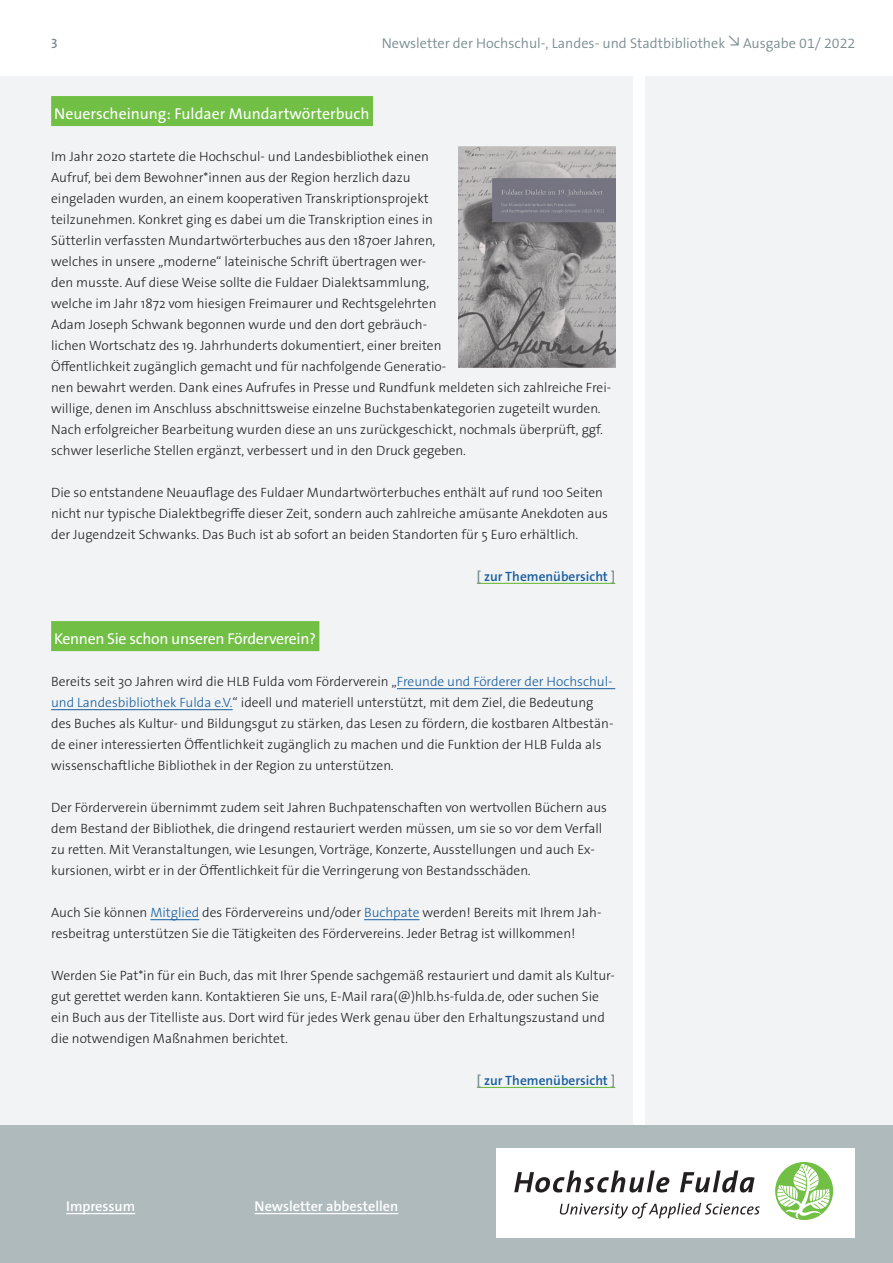
<style>
.page{position:relative;width:893px;height:1263px;background:#fff}
.page>*{position:absolute;margin:0;border:0;box-sizing:border-box;transform-origin:0 0}
.Copy_Headline_HFD-Gr{font:15.75px "The Sans Os F";color:#fff}
.Copy_Headline_HFD-Gr-2{font:15.75px "The Sans Os F";letter-spacing:-.02em;color:#fff}
.t1{font:300 14.25px "The Sans Os F";color:#7a8d91}
.t2{font:600 14.25px "The Sans Os F";color:#fff}
.Copy_Headline_HFD-Gr-3{font:300 13.5px/21px "The Sans Os F";color:#231f20}
.Copy_Link{font:600 13.5px "The Sans Os F";color:#175d9e}
.t3{font:600 13.5px "The Sans Os F";color:#7a8d91}
.s1{color:#7a8d91}
.s2{color:#175d9e}
</style>
<div class="page">
<div style="left:0;top:77px;width:632px;height:1048px;background:#f1f3f4"></div>
<div style="left:645px;top:77px;width:248px;height:1048px;background:#f1f3f4"></div>
<div style="left:0;top:1125px;width:893px;height:138px;background:#afbabd"></div>
<hr style="left:66px;top:1213px;width:69px;height:1px;background:#fff">
<div style="left:496px;top:1148px;width:359px;height:90px;background:#fff"></div>
<div style="left:775px;top:1162px;width:58px;height:58px;background:#71bf44;border-radius:50%"></div>
<svg style="left:777px;top:1163px;width:53px;height:55px"></svg>
<svg style="left:514px;top:1170px;width:155px;height:22px"></svg>
<svg style="left:680px;top:1170px;width:74px;height:22px"></svg>
<svg style="left:559px;top:1203px;width:201px;height:15px"></svg>
<hr style="left:255px;top:1213px;width:143px;height:1px;background:#fff">
<div style="left:51px;top:96px;width:322px;height:30px;background:#71bf44"></div>
<hr style="left:477px;top:583px;width:138px;height:1px;background:#71bf44">
<div style="left:51px;top:621px;width:268px;height:30px;background:#71bf44"></div>
<hr style="left:397px;top:688px;width:218px;height:1px;background:#175d9e">
<hr style="left:51px;top:709px;width:182px;height:1px;background:#175d9e">
<hr style="left:150px;top:919px;width:49px;height:1px;background:#175d9e">
<hr style="left:364px;top:919px;width:55px;height:1px;background:#175d9e">
<hr style="left:477px;top:1087px;width:138px;height:1px;background:#71bf44">
<img style="left:459px;top:147px;width:156px;height:221px">
<p class="t3" style="left:51px;top:35px;width:8px">3</p>
<p class="t1" style="left:382px;top:34px;width:475px">Newsletter der Hochschul-, Landes- und Stadtbibliothek <sup>↘</sup> Ausgabe 01/ 2022</p>
<p class="Copy_Headline_HFD-Gr" style="left:54px;top:103px;width:317px">Neuerscheinung: Fuldaer Mundartwörterbuch</p>
<p class="Copy_Headline_HFD-Gr-3" style="left:51px;top:146px;width:562px">Im Jahr 2020 startete die Hochschul- und Landesbibliothek einen<br>Aufruf, bei dem Bewohner*innen aus der Region herzlich dazu<br>eingeladen wurden, an einem kooperativen Transkriptionsprojekt<br>teilzunehmen. Konkret ging es dabei um die Transkription eines in<br>Sütterlin verfassten Mundartwörterbuches aus den 1870er Jahren,<br>welches in unsere „moderne“ lateinische Schrift übertragen wer-<br>den musste. Auf diese Weise sollte die Fuldaer Dialektsammlung,<br>welche im Jahr 1872 vom hiesigen Freimaurer und Rechtsgelehrten<br>Adam Joseph Schwank begonnen wurde und den dort gebräuch-<br>lichen Wortschatz des 19. Jahrhunderts dokumentiert, einer breiten<br>Öffentlichkeit zugänglich gemacht und für nachfolgende Generatio-<br>nen bewahrt werden. Dank eines Aufrufes in Presse und Rundfunk meldeten sich zahlreiche Frei&shy;willige, denen im Anschluss abschnittsweise einzelne Buchstabenkategorien zugeteilt wurden.<br>Nach erfolgreicher Bearbeitung wurden diese an uns zurückgeschickt, nochmals überprüft, ggf. schwer leserliche Stellen ergänzt, verbessert und in den Druck gegeben.</p>
<p class="Copy_Headline_HFD-Gr-3" style="left:51px;top:482px;width:558px">Die so entstandene Neuauflage des Fuldaer Mundartwörterbuches enthält auf rund 100 Seiten nicht nur typische Dialektbegriffe dieser Zeit, sondern auch zahlreiche amüsante Anekdoten aus der Jugendzeit Schwanks. Das Buch ist ab sofort an beiden Standorten für 5 Euro erhältlich.</p>
<p class="Copy_Link" style="left:477px;top:567px;width:140px"><span class="s1">[</span> zur Themenübersicht <span class="s1">]</span></p>
<p class="Copy_Headline_HFD-Gr-2" style="left:54px;top:628px;width:263px">Kennen Sie schon unseren Förderverein?</p>
<p class="Copy_Headline_HFD-Gr-3" style="left:51px;top:671px;width:564px">Bereits seit 30 Jahren wird die HLB Fulda vom Förderverein „<span class="s2">Freunde und Förderer der Hochschul&shy;und Landesbibliothek Fulda e.V.</span>“ ideell und materiell unterstützt, mit dem Ziel, die Bedeutung des Buches als Kultur- und Bildungsgut zu stärken, das Lesen zu fördern, die kostbaren Altbestän&shy;de einer interessierten Öffentlichkeit zugänglich zu machen und die Funktion der HLB Fulda als wissenschaftliche Bibliothek in der Region zu unterstützen.</p>
<p class="Copy_Headline_HFD-Gr-3" style="left:51px;top:797px;width:557px">Der Förderverein übernimmt zudem seit Jahren Buchpatenschaften von wertvollen Büchern aus dem Bestand der Bibliothek, die dringend restauriert werden müssen, um sie so vor dem Verfall zu retten. Mit Veranstaltungen, wie Lesungen, Vorträge, Konzerte, Ausstellungen und auch Ex&shy;kursionen, wirbt er in der Öffentlichkeit für die Verringerung von Bestandsschäden.</p>
<p class="Copy_Headline_HFD-Gr-3" style="left:51px;top:902px;width:552px">Auch Sie können <span class="s2">Mitglied</span> des Fördervereins und/oder <span class="s2">Buchpate</span> werden! Bereits mit Ihrem Jah&shy;resbeitrag unterstützen Sie die Tätigkeiten des Fördervereins. Jeder Betrag ist willkommen!</p>
<p class="Copy_Headline_HFD-Gr-3" style="left:51px;top:965px;width:565px">Werden Sie Pat*in für ein Buch, das mit Ihrer Spende sachgemäß restauriert und damit als Kultur&shy;gut gerettet werden kann. Kontaktieren Sie uns, E-Mail rara(@)hlb.hs-fulda.de, oder suchen Sie ein Buch aus der Titelliste aus. Dort wird für jedes Werk genau über den Erhaltungszustand und die notwendigen Maßnahmen berichtet.</p>
<p class="Copy_Link" style="left:477px;top:1071px;width:140px"><span class="s1">[</span> zur Themenübersicht <span class="s1">]</span></p>
<p class="t2" style="left:66px;top:1197px;width:70px">Impressum</p>
<p class="t2" style="left:255px;top:1197px;width:145px">Newsletter abbestellen</p>
</div>
